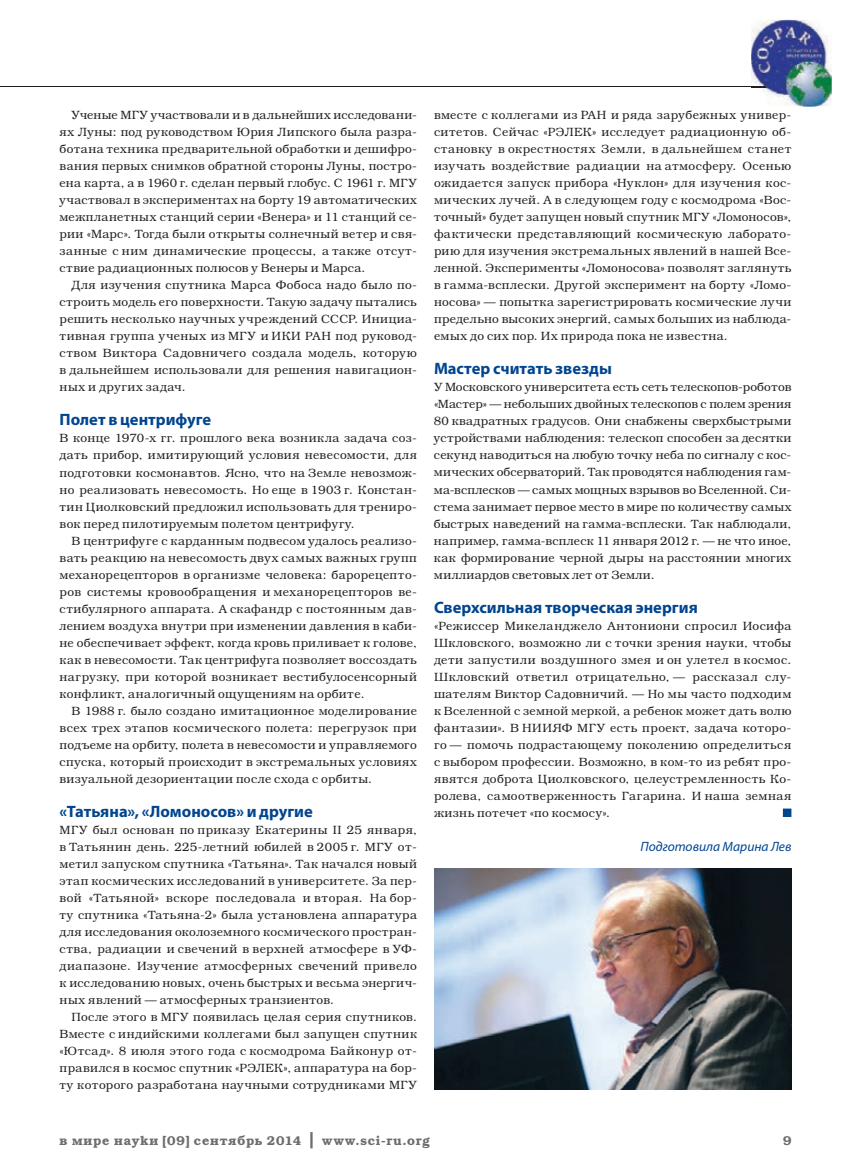
<style>
.page{position:relative;width:851px;height:1170px;background:#fff}
.page>*{position:absolute;margin:0;border:0;box-sizing:border-box;transform-origin:0 0}
.t1{font:700 16.5px "Myriad Pro";color:#02458f}
.t2{font:italic 13.5px "Myriad Pro";color:#02458f}
.t3{font:600 12.75px "Bookman C";letter-spacing:.06em;color:#6c6d70}
.t4{font:300 12px/17px "Bookman C";letter-spacing:.03em;color:#231f20;text-align:justify}
.s1{font-size:19.2px}
</style>
<div class="page">
<hr style="left:0;top:87px;width:791px;height:1px;background:#231f20">
<div style="left:782px;top:808px;width:9px;height:8px;background:#02458f"></div>
<img style="left:434px;top:868px;width:356px;height:221px">
<img style="left:751px;top:20px;width:80px;height:87px">
<img style="left:751px;top:87px;width:40px;height:1px">
<p class="t4" style="left:60px;top:106px;width:359px;text-indent:12px">Ученые МГУ участвовали и в дальнейших исследовани&shy;ях Луны: под руководством Юрия Липского была разра&shy;ботана техника предварительной обработки и дешифро&shy;вания первых снимков обратной стороны Луны, постро&shy;ена карта, а в 1960 г. сделан первый глобус. С 1961 г. МГУ участвовал в экспериментах на борту 19 автоматических межпланетных станций серии «Венера» и 11 станций се&shy;рии «Марс». Тогда были открыты солнечный ветер и свя&shy;занные с ним динамические процессы, а также отсут&shy;ствие радиационных полюсов у Венеры и Марса.</p>
<p class="t4" style="left:60px;top:277px;width:359px;text-indent:12px">Для изучения спутника Марса Фобоса надо было по&shy;строить модель его поверхности. Такую задачу пытались решить несколько научных учреждений СССР. Инициа&shy;тивная группа ученых из МГУ и ИКИ РАН под руковод&shy;ством Виктора Садовничего создала модель, которую в дальнейшем использовали для решения навигацион&shy;ных и других задач.</p>
<h1 class="t1" style="left:60px;top:409px;width:153px">Полет в центрифуге</h1>
<p class="t4" style="left:60px;top:430px;width:359px">В конце 1970-х гг. прошлого века возникла задача соз&shy;дать прибор, имитирующий условия невесомости, для подготовки космонавтов. Ясно, что на Земле невозмож&shy;но реализовать невесомость. Но еще в 1903 г. Констан&shy;тин Циолковский предложил использовать для трениро&shy;вок перед пилотируемым полетом центрифугу.</p>
<p class="t4" style="left:60px;top:532px;width:359px;text-indent:12px">В центрифуге с карданным подвесом удалось реализо&shy;вать реакцию на невесомость двух самых важных групп механорецепторов в организме человека: барорецепто&shy;ров системы кровообращения и механорецепторов ве&shy;стибулярного аппарата. А скафандр с постоянным дав&shy;лением воздуха внутри при изменении давления в каби&shy;не обеспечивает эффект, когда кровь приливает к голове, как в невесомости. Так центрифуга позволяет воссоздать нагрузку, при которой возникает вестибулосенсорный конфликт, аналогичный ощущениям на орбите.</p>
<p class="t4" style="left:60px;top:702px;width:359px;text-indent:12px">В 1988 г. было создано имитационное моделирование всех трех этапов космического полета: перегрузок при подъеме на орбиту, полета в невесомости и управляемого спуска, который происходит в экстремальных условиях визуальной дезориентации после схода с орбиты.</p>
<h1 class="t1" style="left:60px;top:800px;width:255px">«Татьяна», «Ломоносов» и другие</h1>
<p class="t4" style="left:60px;top:821px;width:359px">МГУ был основан по приказу Екатерины II 25 января, в Татьянин день. 225-летний юбилей в 2005 г. МГУ от&shy;метил запуском спутника «Татьяна». Так начался новый этап космических исследований в университете. За пер&shy;вой «Татьяной» вскоре последовала и вторая. На бор&shy;ту спутника «Татьяна-2» была установлена аппаратура для исследования околоземного космического простран&shy;ства, радиации и свечений в верхней атмосфере в УФ&shy;диапазоне. Изучение атмосферных свечений привело к исследованию новых, очень быстрых и весьма энергич&shy;ных явлений — атмосферных транзиентов.</p>
<p class="t4" style="left:60px;top:1008px;width:359px;text-indent:12px">После этого в МГУ появилась целая серия спутников.<br>Вместе с индийскими коллегами был запущен спутник «Ютсад». 8 июля этого года с космодрома Байконур от&shy;правился в космос спутник «РЭЛЕК», аппаратура на бор&shy;ту которого разработана научными сотрудниками МГУ</p>
<p class="t4" style="left:434px;top:106px;width:359px">вместе с коллегами из РАН и ряда зарубежных универ&shy;ситетов. Сейчас «РЭЛЕК» исследует радиационную об&shy;становку в окрестностях Земли, в дальнейшем станет изучать воздействие радиации на атмосферу. Осенью ожидается запуск прибора «Нуклон» для изучения кос&shy;мических лучей. А в следующем году с космодрома «Вос&shy;точный» будет запущен новый спутник МГУ «Ломоносов», фактически представляющий космическую лаборато&shy;рию для изучения экстремальных явлений в нашей Все&shy;ленной. Эксперименты «Ломоносова» позволят заглянуть в гамма-всплески. Другой эксперимент на борту «Ломо&shy;носова» — попытка зарегистрировать космические лучи предельно высоких энергий, самых больших из наблюда&shy;емых до сих пор. Их природа пока не известна.</p>
<h1 class="t1" style="left:434px;top:358px;width:179px">Мастер считать звезды</h1>
<p class="t4" style="left:434px;top:379px;width:359px">У Московского университета есть сеть телескопов-роботов «Мастер» — небольших двойных телескопов с полем зрения 80 квадратных градусов. Они снабжены сверхбыстрыми устройствами наблюдения: телескоп способен за десятки секунд наводиться на любую точку неба по сигналу с кос&shy;мических обсерваторий. Так проводятся наблюдения гам&shy;ма-всплесков — самых мощных взрывов во Вселенной. Си&shy;стема занимает первое место в мире по количеству самых быстрых наведений на гамма-всплески. Так наблюдали, например, гамма-всплеск 11 января 2012 г. — не что иное, как формирование черной дыры на расстоянии многих миллиардов световых лет от Земли.</p>
<h1 class="t1" style="left:434px;top:596px;width:265px">Сверхсильная творческая энергия</h1>
<p class="t4" style="left:434px;top:617px;width:359px">«Режиссер Микеланджело Антониони спросил Иосифа Шкловского, возможно ли с точки зрения науки, чтобы дети запустили воздушного змея и он улетел в космос.<br>Шкловский ответил отрицательно, — рассказал слу&shy;шателям Виктор Садовничий. — Но мы часто подходим к Вселенной с земной меркой, а ребенок может дать волю фантазии». В НИИЯФ МГУ есть проект, задача которо&shy;го — помочь подрастающему поколению определиться с выбором профессии. Возможно, в ком-то из ребят про&shy;явятся доброта Циолковского, целеустремленность Ко&shy;ролева, самоотверженность Гагарина. И наша земная жизнь потечет «по космосу».</p>
<p class="t2" style="left:640px;top:838px;width:152px">Подготовила Марина Лев</p>
<p class="t3" style="left:60px;top:1132px;width:372px">в мире науkи [09] сентябрь 2014 <span class="s1">|</span> www.sci-ru.org</p>
<p class="t3" style="left:782px;top:1132px;width:10px">9</p>
</div>
